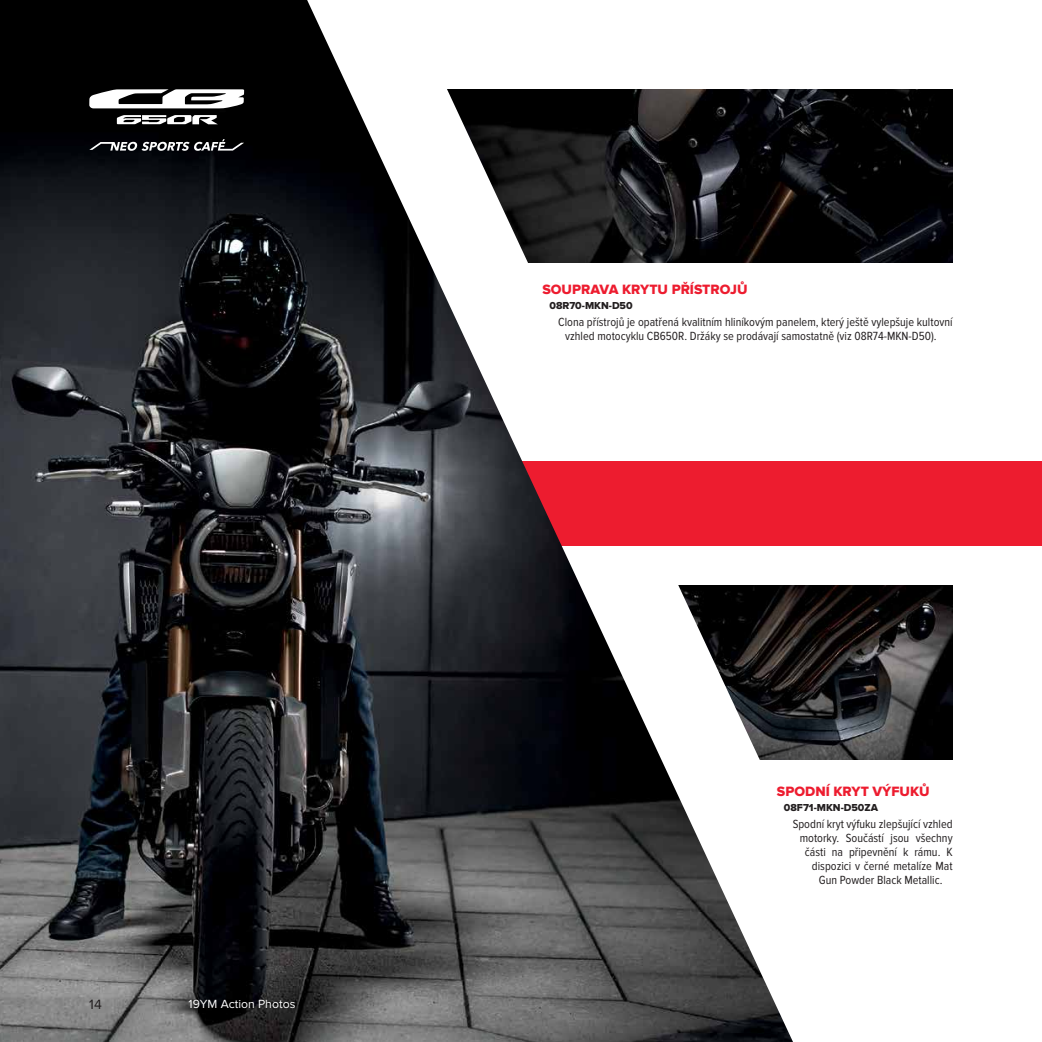
<style>
.page{position:relative;width:1042px;height:1042px;background:#fff}
.page>*{position:absolute;margin:0;border:0;box-sizing:border-box;transform-origin:0 0}
.t1{font:800 14px "Proxima Nova";color:#ed1c2f}
.t2{font:14px "Proxima Nova";color:#231f20}
.t3{font:condensed 12.25px/14px "Proxima Nova";color:#231f20}
.t4{font:12.25px "Proxima Nova";color:#fff}
.t5{font:800 10.5px "Proxima Nova";color:#231f20}
</style>
<div class="page">
<img style="left:891px;top:585px;width:61px;height:174px">
<img style="left:891px;top:89px;width:61px;height:174px">
<svg style="left:793px;top:89px;width:98px;height:671px"></svg>
<div style="left:0;top:461px;width:1042px;height:85px;background:#ed1c2f"></div>
<img style="left:0;top:0;width:793px;height:1042px">
<svg style="left:89px;top:89px;width:155px;height:19px"></svg>
<svg style="left:117px;top:115px;width:101px;height:9px"></svg>
<svg style="left:89px;top:139px;width:155px;height:12px"></svg>
<p class="t2" style="left:89px;top:996px;width:14px">14</p>
<p class="t4" style="left:189px;top:996px;width:108px">19YM Action Photos</p>
<p class="t1" style="left:542px;top:281px;width:207px">SOUPRAVA KRYTU PŘÍSTROJŮ</p>
<p class="t5" style="left:549px;top:299px;width:85px">08R70-MKN-D50</p>
<p class="t3" style="left:565px;top:315px;width:389px;text-indent:-7px">Clona přístrojů je opatřená kvalitním hliníkovým panelem, který ještě vylepšuje kultovní vzhled motocyklu CB650R. Držáky se prodávají samostatně (viz 08R74-MKN-D50).</p>
<p class="t1" style="left:777px;top:783px;width:154px">SPODNÍ KRYT VÝFUKŮ</p>
<p class="t5" style="left:784px;top:801px;width:96px">08F71-MKN-D50ZA</p>
<p class="t3" style="left:792px;top:817px;width:161px">Spodní kryt výfuku zlepšující vzhled</p>
<p class="t3" style="left:799px;top:831px;width:154px">motorky. Součástí jsou všechny</p>
<p class="t3" style="left:805px;top:845px;width:149px">části na připevnění k rámu. K</p>
<p class="t3" style="left:812px;top:859px;width:142px">dispozici v černé metalíze Mat</p>
<p class="t3" style="left:819px;top:873px;width:125px">Gun Powder Black Metallic.</p>
</div>
